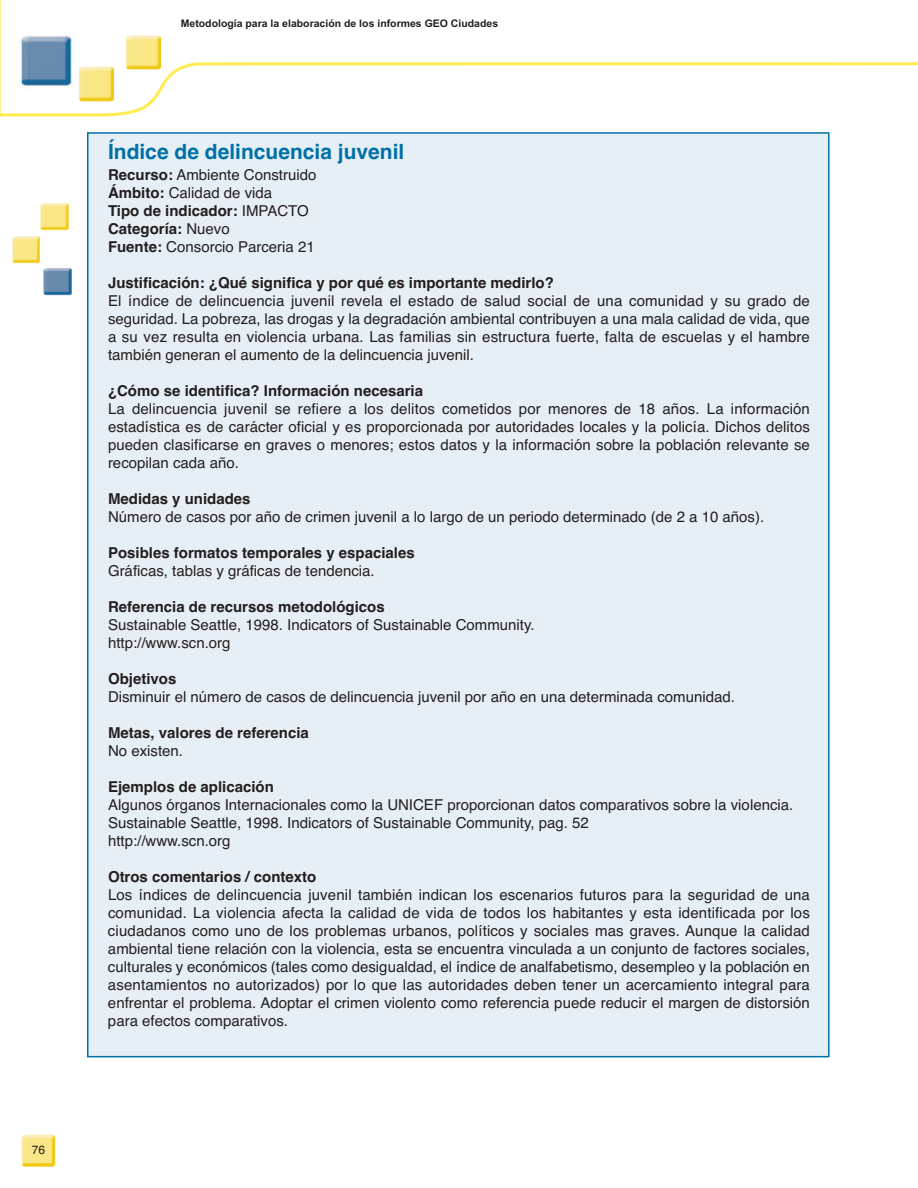
<style>
.page{position:relative;width:918px;height:1188px;background:#fff}
.page>*{position:absolute;margin:0;border:0;box-sizing:border-box;transform-origin:0 0}
.t1{font:700 21px "Helvetica";color:#0071a7}
.t2{font:15px/18px "Helvetica";color:#231f20}
.t3{font:700 15px "Helvetica";color:#231f20}
.t4{font:12px "Helvetica";color:#231f20}
.t5{font:700 10.5px "Arial";color:#231f20}
.s1{font-weight:700}
</style>
<div class="page">
<div style="left:88px;top:134px;width:740px;height:922px;background:#e7eff6"></div>
<svg style="left:0;top:0;width:916px;height:116px"></svg>
<img style="left:21px;top:1134px;width:35px;height:33px">
<img style="left:19px;top:34px;width:55px;height:55px">
<img style="left:43px;top:268px;width:29px;height:28px">
<div style="left:78px;top:65px;width:43px;height:39px;background:#fff"></div>
<img style="left:79px;top:66px;width:36px;height:36px">
<img style="left:12px;top:236px;width:28px;height:28px">
<img style="left:40px;top:203px;width:29px;height:28px">
<img style="left:125px;top:33px;width:39px;height:38px">
<p class="t4" style="left:32px;top:1143px;width:15px">76</p>
<p class="t5" style="left:181px;top:18px;width:319px">Metodología para la elaboración de los informes GEO Ciudades</p>
<h1 class="t1" style="left:108px;top:140px;width:298px">Índice de delincuencia juvenil</h1>
<p class="t2" style="left:108px;top:166px;width:210px"><span class="s1">Recurso:</span> Ambiente Construido<br><span class="s1">Ámbito:</span> Calidad de vida<br><span class="s1">Tipo de indicador:</span> IMPACTO<br><span class="s1">Categoría:</span> Nuevo<br><span class="s1">Fuente:</span> Consorcio Parceria 21</p>
<p class="t3" style="left:108px;top:274px;width:447px">Justificación: ¿Qué significa y por qué es importante medirlo?</p>
<p class="t2" style="left:108px;top:292px;width:703px;text-align:justify">El índice de delincuencia juvenil revela el estado de salud social de una comunidad y su grado de seguridad. La pobreza, las drogas y la degradación ambiental contribuyen a una mala calidad de vida, que a su vez resulta en violencia urbana. Las familias sin estructura fuerte, falta de escuelas y el hambre también generan el aumento de la delincuencia juvenil.</p>
<p class="t3" style="left:108px;top:382px;width:317px">¿Cómo se identifica? Información necesaria</p>
<p class="t2" style="left:108px;top:400px;width:704px;text-align:justify">La delincuencia juvenil se refiere a los delitos cometidos por menores de 18 años. La información estadística es de carácter oficial y es proporcionada por autoridades locales y la policía. Dichos delitos pueden clasificarse en graves o menores; estos datos y la información sobre la población relevante se recopilan cada año.</p>
<p class="t3" style="left:108px;top:490px;width:144px">Medidas y unidades</p>
<p class="t2" style="left:108px;top:508px;width:658px">Número de casos por año de crimen juvenil a lo largo de un periodo determinado (de 2 a 10 años).</p>
<p class="t3" style="left:108px;top:544px;width:308px">Posibles formatos temporales y espaciales</p>
<p class="t2" style="left:108px;top:562px;width:268px">Gráficas, tablas y gráficas de tendencia.</p>
<p class="t3" style="left:108px;top:598px;width:278px">Referencia de recursos metodológicos</p>
<p class="t2" style="left:108px;top:616px;width:428px">Sustainable Seattle, 1998. Indicators of Sustainable Community. http://www.scn.org</p>
<p class="t3" style="left:108px;top:670px;width:70px">Objetivos</p>
<p class="t2" style="left:108px;top:688px;width:629px">Disminuir el número de casos de delincuencia juvenil por año en una determinada comunidad.</p>
<p class="t3" style="left:108px;top:724px;width:202px">Metas, valores de referencia</p>
<p class="t2" style="left:108px;top:742px;width:77px">No existen.</p>
<p class="t3" style="left:108px;top:778px;width:167px">Ejemplos de aplicación</p>
<p class="t2" style="left:108px;top:796px;width:687px">Algunos órganos Internacionales como la UNICEF proporcionan datos comparativos sobre la violencia.<br>Sustainable Seattle, 1998. Indicators of Sustainable Community, pag. 52<br>http://www.scn.org</p>
<p class="t3" style="left:108px;top:868px;width:210px">Otros comentarios / contexto</p>
<p class="t2" style="left:108px;top:886px;width:703px;text-align:justify">Los índices de delincuencia juvenil también indican los escenarios futuros para la seguridad de una comunidad. La violencia afecta la calidad de vida de todos los habitantes y esta identificada por los ciudadanos como uno de los problemas urbanos, políticos y sociales mas graves. Aunque la calidad ambiental tiene relación con la violencia, esta se encuentra vinculada a un conjunto de factores sociales, culturales y económicos (tales como desigualdad, el índice de analfabetismo, desempleo y la población en asentamientos no autorizados) por lo que las autoridades deben tener un acercamiento integral para enfrentar el problema. Adoptar el crimen violento como referencia puede reducir el margen de distorsión para efectos comparativos.</p>
</div>
